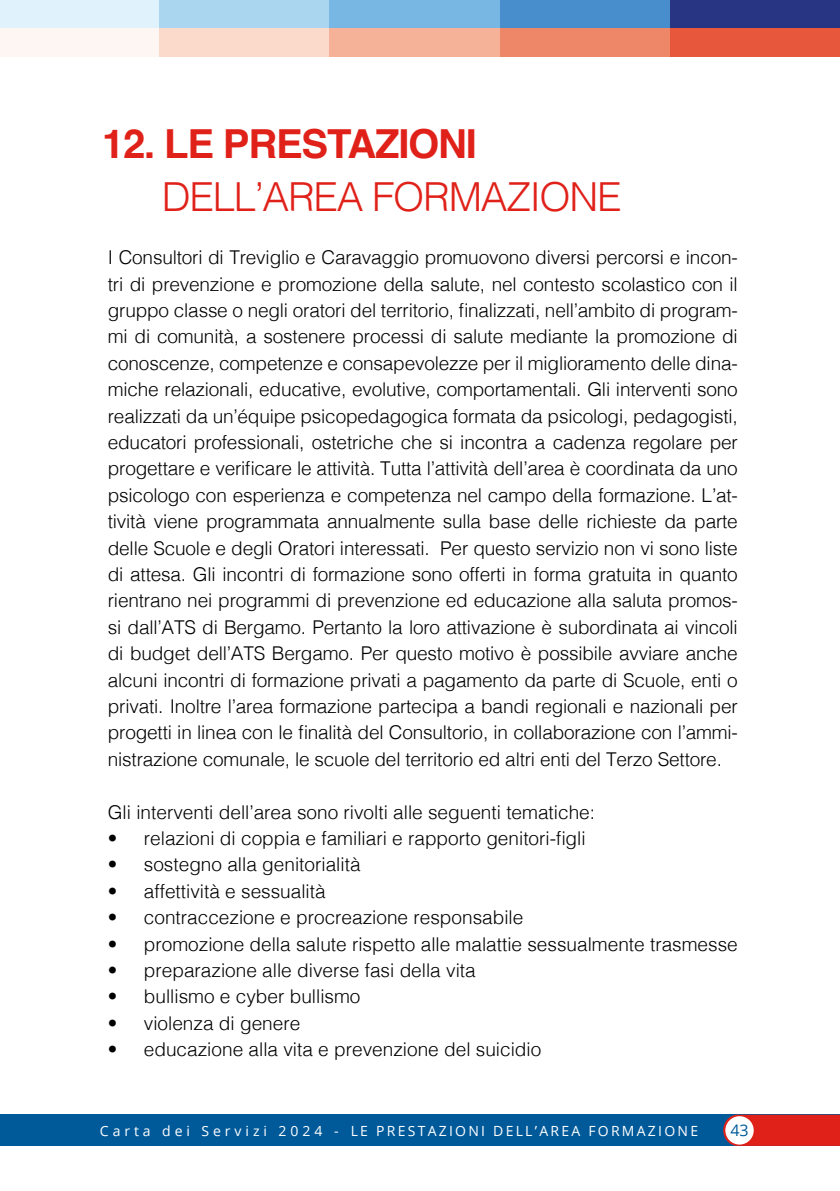
<style>
.page{position:relative;width:840px;height:1191px;background:#fff}
.page>*{position:absolute;margin:0;border:0;box-sizing:border-box;transform-origin:0 0}
.t1{font:300 40px "Helvetica";letter-spacing:-.03em;color:#e02119}
.t2{font:700 40px "Helvetica";letter-spacing:-.03em;color:#e02119}
.t3{font:300 19px/26.4px "Helvetica";color:#000;text-align:justify}
.t4{font:16px "Open Sans";letter-spacing:.3em;color:#fff}
.t5{font:16px "Open Sans";color:#005a9a}
.t6{font:14px "Open Sans";letter-spacing:.16em;color:#fff}
</style>
<div class="page">
<div style="left:0;top:1114px;width:839px;height:31px;background:#005a9a"></div>
<svg style="left:723px;top:1114px;width:116px;height:31px"></svg>
<div style="left:726px;top:1117px;width:26px;height:26px;background:#fff;border-radius:50%"></div>
<div style="left:725px;top:1116px;width:28px;height:28px;border:2px solid #fff;border-radius:50%"></div>
<div style="left:669px;top:0;width:170px;height:28px;background:#283583"></div>
<div style="left:669px;top:28px;width:170px;height:29px;background:#e7573b"></div>
<div style="left:159px;top:0;width:170px;height:28px;background:#abd6f0"></div>
<div style="left:159px;top:28px;width:170px;height:29px;background:#fbdacc"></div>
<div style="left:499px;top:0;width:170px;height:28px;background:#498ecc"></div>
<div style="left:499px;top:28px;width:170px;height:29px;background:#ee8767"></div>
<div style="left:0;top:0;width:159px;height:28px;background:#e0f3fc"></div>
<div style="left:0;top:28px;width:159px;height:29px;background:#fef6f3"></div>
<div style="left:329px;top:0;width:170px;height:28px;background:#78b7e3"></div>
<div style="left:329px;top:28px;width:170px;height:29px;background:#f5b298"></div>
<h1 class="t2" style="left:102px;top:120px;width:376px">12. LE PRESTAZIONI</h1>
<h1 class="t1" style="left:162px;top:163px;width:461px">DELL’AREA FORMAZIONE</h1>
<p class="t3" style="left:108px;top:243px;width:631px">I Consultori di Treviglio e Caravaggio promuovono diversi percorsi e incon&shy;tri di prevenzione e promozione della salute, nel contesto scolastico con il gruppo classe o negli oratori del territorio, finalizzati, nell’ambito di program&shy;mi di comunità, a sostenere processi di salute mediante la promozione di conoscenze, competenze e consapevolezze per il miglioramento delle dina&shy;miche relazionali, educative, evolutive, comportamentali. Gli interventi sono realizzati da un’équipe psicopedagogica formata da psicologi, pedagogisti, educatori professionali, ostetriche che si incontra a cadenza regolare per progettare e verificare le attività. Tutta l’attività dell’area è coordinata da uno psicologo con esperienza e competenza nel campo della formazione. L’at&shy;tività viene programmata annualmente sulla base delle richieste da parte delle Scuole e degli Oratori interessati. Per questo servizio non vi sono liste di attesa. Gli incontri di formazione sono offerti in forma gratuita in quanto rientrano nei programmi di prevenzione ed educazione alla saluta promos&shy;si dall’ATS di Bergamo. Pertanto la loro attivazione è subordinata ai vincoli di budget dell’ATS Bergamo. Per questo motivo è possibile avviare anche alcuni incontri di formazione privati a pagamento da parte di Scuole, enti o privati. Inoltre l’area formazione partecipa a bandi regionali e nazionali per progetti in linea con le finalità del Consultorio, in collaborazione con l’ammi&shy;nistrazione comunale, le scuole del territorio ed altri enti del Terzo Settore.</p>
<p class="t3" style="left:108px;top:797px;width:488px">Gli interventi dell’area sono rivolti alle seguenti tematiche:</p>
<p class="t3" style="left:108px;top:823px;width:479px">• relazioni di coppia e familiari e rapporto genitori-figli</p>
<p class="t3" style="left:108px;top:850px;width:254px">• sostegno alla genitorialità</p>
<p class="t3" style="left:108px;top:876px;width:219px">• affettività e sessualità</p>
<p class="t3" style="left:108px;top:903px;width:417px">• contraccezione e procreazione responsabile</p>
<p class="t3" style="left:108px;top:929px;width:631px">• promozione della salute rispetto alle malattie sessualmente trasmesse</p>
<p class="t3" style="left:108px;top:955px;width:369px">• preparazione alle diverse fasi della vita</p>
<p class="t3" style="left:108px;top:982px;width:254px">• bullismo e cyber bullismo</p>
<p class="t3" style="left:108px;top:1008px;width:194px">• violenza di genere</p>
<p class="t3" style="left:108px;top:1034px;width:435px">• educazione alla vita e prevenzione del suicidio</p>
<p class="t4" style="left:448px;top:1118px;width:262px">Carta dei Servizi 2022</p>
<p class="t5" style="left:730px;top:1118px;width:20px">43</p>
<p class="t6" style="left:100px;top:1121px;width:599px">Carta dei Servizi 2024 - LE PRESTAZIONI DELL’AREA FORMAZIONE</p>
</div>
